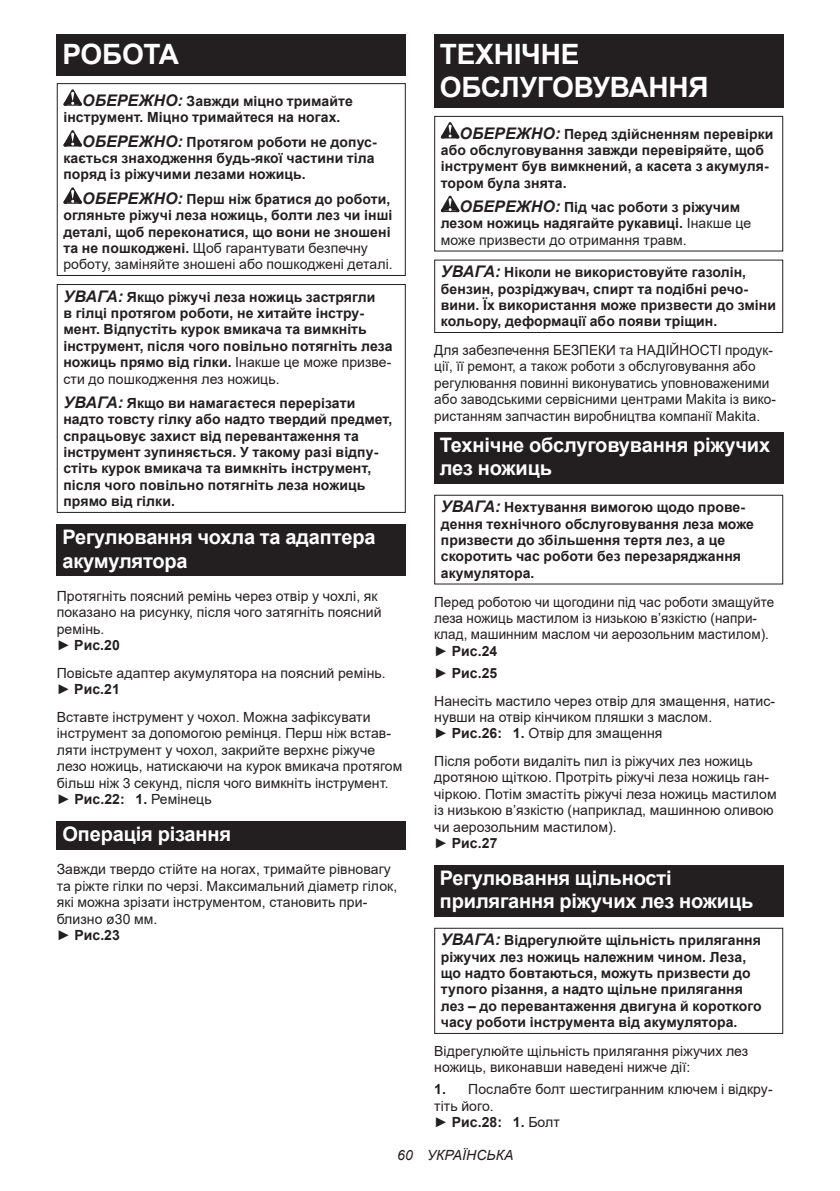
<style>
.page{position:relative;width:840px;height:1191px;background:#fff}
.page>*{position:absolute;margin:0;border:0;box-sizing:border-box;transform-origin:0 0}
.t1{font:700 28px/32.8px "Arial";letter-spacing:-.01em;color:#fff}
.t2{font:700 20px/23.4px "Arial";letter-spacing:-.01em;color:#fff}
.t3{font:700 14px/16.4px "Arial";letter-spacing:.005em;color:#231f20}
.t4{font:14px/16.4px "Arial";letter-spacing:.005em;color:#231f20}
.t5{font:14px/16.4px "Arial";letter-spacing:.005em;color:#231f20;scale:.96 1}
.t6{font:italic 14px "Arial";letter-spacing:.005em;color:#231f20}
.s1{font-style:italic;font-size:16px}
.s2{font-weight:400}
.s3{font-weight:700}
</style>
<div class="page">
<div style="left:57px;top:34px;width:348px;height:41px;background:#231f20"></div>
<svg style="left:63px;top:89px;width:19px;height:17px"></svg>
<svg style="left:63px;top:130px;width:19px;height:16px"></svg>
<svg style="left:63px;top:187px;width:19px;height:17px"></svg>
<div style="left:57px;top:83px;width:348px;height:193px;border:1px solid #231f20"></div>
<div style="left:57px;top:284px;width:348px;height:229px;border:1px solid #231f20"></div>
<div style="left:57px;top:524px;width:348px;height:52px;background:#231f20"></div>
<div style="left:57px;top:821px;width:348px;height:28px;background:#231f20"></div>
<div style="left:434px;top:34px;width:348px;height:74px;background:#231f20"></div>
<svg style="left:440px;top:122px;width:19px;height:16px"></svg>
<svg style="left:440px;top:196px;width:19px;height:16px"></svg>
<div style="left:434px;top:116px;width:348px;height:135px;border:1px solid #231f20"></div>
<div style="left:434px;top:259px;width:348px;height:74px;border:1px solid #231f20"></div>
<div style="left:434px;top:432px;width:348px;height:52px;background:#231f20"></div>
<div style="left:434px;top:495px;width:348px;height:89px;border:1px solid #231f20"></div>
<div style="left:434px;top:865px;width:348px;height:52px;background:#231f20"></div>
<div style="left:434px;top:927px;width:348px;height:107px;border:1px solid #231f20"></div>
<h1 class="t1" style="left:62px;top:38px;width:118px">РОБОТА</h1>
<p class="t3" style="left:63px;top:93px;width:291px;text-indent:19px"><span class="s1">ОБЕРЕЖНО:</span> Завжди міцно тримайте інструмент. Міцно тримайтеся на ногах.</p>
<p class="t3" style="left:63px;top:134px;width:315px;text-indent:19px"><span class="s1">ОБЕРЕЖНО:</span> Протягом роботи не допус&shy;кається знаходження будь-якої частини тіла поряд із ріжучими лезами ножиць.</p>
<p class="t3" style="left:63px;top:191px;width:331px;text-indent:19px"><span class="s1">ОБЕРЕЖНО:</span> Перш ніж братися до роботи, огляньте ріжучі леза ножиць, болти лез чи інші деталі, щоб переконатися, що вони не зношені та не пошкоджені. <span class="s2">Щоб гарантувати безпечну роботу, заміняйте зношені або пошкоджені деталі.</span></p>
<p class="t3" style="left:63px;top:289px;width:330px"><span class="s1">УВАГА:</span> Якщо ріжучі леза ножиць застрягли<br>в гілці протягом роботи, не хитайте інстру&shy;мент. Відпустіть курок вмикача та вимкніть інструмент, після чого повільно потягніть леза ножиць прямо від гілки. <span class="s2">Інакше це може призве&shy;сти до пошкодження лез ножиць.</span></p>
<p class="t3" style="left:63px;top:395px;width:330px"><span class="s1">УВАГА:</span> Якщо ви намагаєтеся перерізати надто товсту гілку або надто твердий предмет, спрацьовує захист від перевантаження та інструмент зупиняється. У такому разі відпу&shy;стіть курок вмикача та вимкніть інструмент, після чого повільно потягніть леза ножиць прямо від гілки.</p>
<h2 class="t2" style="left:62px;top:526px;width:314px">Регулювання чохла та адаптера акумулятора</h2>
<p class="t4" style="left:57px;top:588px;width:326px">Протягніть поясний ремінь через отвір у чохлі, як показано на рисунку, після чого затягніть поясний ремінь.<br>► <span class="s3">Рис.20</span></p>
<p class="t4" style="left:57px;top:664px;width:330px">Повісьте адаптер акумулятора на поясний ремінь. ► <span class="s3">Рис.21</span></p>
<p class="t4" style="left:57px;top:709px;width:347px">Вставте інструмент у чохол. Можна зафіксувати інструмент за допомогою ремінця. Перш ніж встав&shy;ляти інструмент у чохол, закрийте верхнє ріжуче лезо ножиць, натискаючи на курок вмикача протягом більш ніж 3 секунд, після чого вимкніть інструмент. ► <span class="s3">Рис.22: 1.</span> Ремінець</p>
<h2 class="t2" style="left:62px;top:822px;width:170px">Операція різання</h2>
<p class="t4" style="left:57px;top:861px;width:342px">Завжди твердо стійте на ногах, тримайте рівновагу та ріжте гілки по черзі. Максимальний діаметр гілок, які можна зрізати інструментом, становить при&shy;близно ø30 мм.<br>► <span class="s3">Рис.23</span></p>
<h1 class="t1" style="left:439px;top:38px;width:270px">ТЕХНІЧНЕ<br>ОБСЛУГОВУВАННЯ</h1>
<p class="t3" style="left:440px;top:125px;width:334px;text-indent:19px"><span class="s1">ОБЕРЕЖНО:</span> Перед здійсненням перевірки або обслуговування завжди перевіряйте, щоб інструмент був вимкнений, а касета з акумуля&shy;тором була знята.</p>
<p class="t3" style="left:440px;top:199px;width:312px;text-indent:19px"><span class="s1">ОБЕРЕЖНО:</span> Під час роботи з ріжучим лезом ножиць надягайте рукавиці. <span class="s2">Інакше це може призвести до отримання травм.</span></p>
<p class="t3" style="left:440px;top:264px;width:336px"><span class="s1">УВАГА:</span> Ніколи не використовуйте газолін, бензин, розріджувач, спирт та подібні речо&shy;вини. Їх використання може призвести до зміни кольору, деформації або появи тріщин.</p>
<p class="t4" style="left:434px;top:342px;width:343px">Для забезпечення БЕЗПЕКИ та НАДІЙНОСТІ продук&shy;ції, її ремонт, а також роботи з обслуговування або регулювання повинні виконуватись уповноваженими або заводськими сервісними центрами Makita із вико&shy;ристанням запчастин виробництва компанії Makita.</p>
<h2 class="t2" style="left:439px;top:433px;width:331px">Технічне обслуговування ріжучих лез ножиць</h2>
<p class="t3" style="left:440px;top:499px;width:314px"><span class="s1">УВАГА:</span> Нехтування вимогою щодо прове&shy;дення технічного обслуговування леза може призвести до збільшення тертя лез, а це скоротить час роботи без перезаряджання акумулятора.</p>
<p class="t5" style="left:434px;top:593px;width:355px">Перед роботою чи щогодини під час роботи змащуйте леза ножиць мастилом із низькою в’язкістю (напри&shy;клад, машинним маслом чи аерозольним мастилом). ► <span class="s3">Рис.24</span></p>
<p class="t4" style="left:434px;top:659px;width:342px;line-height:27.8px">► <span class="s3">Рис.25<br></span>Нанесіть мастило через отвір для змащення, натис-</p>
<p class="t4" style="left:434px;top:708px;width:279px">нувши на отвір кінчиком пляшки з маслом. ► <span class="s3">Рис.26: 1.</span> Отвір для змащення</p>
<p class="t4" style="left:434px;top:753px;width:344px">Після роботи видаліть пил із ріжучих лез ножиць дротяною щіткою. Протріть ріжучі леза ножиць ган&shy;чіркою. Потім змастіть ріжучі леза ножиць мастилом із низькою в’язкістю (наприклад, машинною оливою чи аерозольним мастилом).<br>► <span class="s3">Рис.27</span></p>
<h2 class="t2" style="left:439px;top:866px;width:315px">Регулювання щільності прилягання ріжучих лез ножиць</h2>
<p class="t3" style="left:440px;top:932px;width:322px"><span class="s1">УВАГА:</span> Відрегулюйте щільність прилягання ріжучих лез ножиць належним чином. Леза, що надто бовтаються, можуть призвести до тупого різання, а надто щільне прилягання лез – до перевантаження двигуна й короткого часу роботи інструмента від акумулятора.</p>
<p class="t4" style="left:434px;top:1042px;width:315px">Відрегулюйте щільність прилягання ріжучих лез ножиць, виконавши наведені нижче дії:</p>
<p class="t4" style="left:434px;top:1081px;width:340px"><span class="s3">1.</span> Послабте болт шестигранним ключем і відкру&shy;тіть його.<br>► <span class="s3">Рис.28: 1.</span> Болт</p>
<p class="t6" style="left:397px;top:1146px;width:118px">60 УКРАЇНСЬКА</p>
</div>
